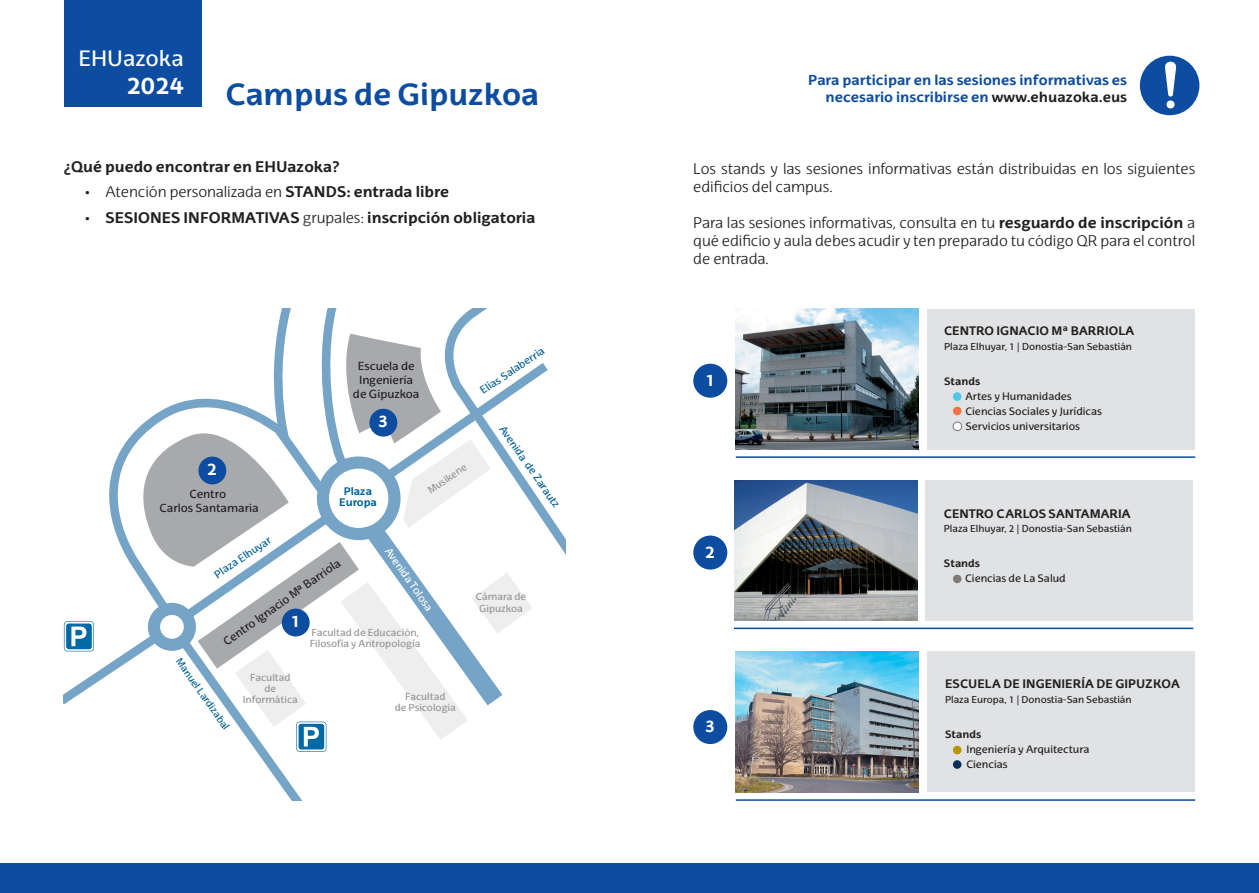
<style>
.page{position:relative;width:1259px;height:893px;background:#fff}
.page>*{position:absolute;margin:0;border:0;box-sizing:border-box;transform-origin:0 0}
.t1{font:700 30px "EHU Sans";color:#0d4da1}
.t2{font:700 23.55px "EHU Sans";color:#fff}
.t3{font:21.6px "EHU Sans";color:#fff}
.t4{font:700 16.5px "EHU Sans";color:#fff}
.t5{font:300 15px/18px "EHU Sans";color:#231f20}
.t6{font:700 15px "EHU Sans";color:#231f20}
.t7{font:700 13.95px/16.8px "EHU Sans";color:#0d4da1;text-align:right}
.t8{font:700 12px "EHU Sans";color:#231f20}
.t9{font:11.4px/14px "EHU Sans";color:#231f20;text-align:center}
.t10{font:700 10.65px/10.6px "EHU Sans";color:#006198;text-align:center}
.t11{font:10.5px "EHU Sans";color:#231f20}
.t12{font:10.5px "EHU Sans";color:#006198}
.t13{font:700 10.5px "EHU Sans";color:#231f20}
.t14{font:10.5px "EHU Sans";color:#fff}
.t15{font:9.9px/10.6px "EHU Sans";color:#939598;text-align:center}
.t16{font:9.9px "EHU Sans";color:#006198}
.t17{font:9.75px "EHU Sans";color:#231f20}
.s1{font-weight:700}
.s2{font-weight:300}
.s3{color:#231f20}
</style>
<div class="page">
<div style="left:0;top:863px;width:1259px;height:30px;background:#0d4da1"></div>
<div style="left:64px;top:0;width:137px;height:106px;background:#0d4da1"></div>
<div style="left:927px;top:652px;width:268px;height:140px;background:#e1e2e4"></div>
<div style="left:927px;top:309px;width:268px;height:140px;background:#e1e2e4"></div>
<div style="left:925px;top:480px;width:268px;height:141px;background:#e1e2e4"></div>
<hr style="left:736px;top:456px;width:459px;height:2px;background:#0d4da1">
<hr style="left:736px;top:799px;width:459px;height:2px;background:#0d4da1">
<hr style="left:734px;top:628px;width:459px;height:1px;background:#0d4da1">
<img style="left:736px;top:309px;width:182px;height:140px">
<img style="left:736px;top:652px;width:182px;height:140px">
<img style="left:735px;top:480px;width:183px;height:140px">
<svg style="left:64px;top:309px;width:502px;height:491px"></svg>
<div style="left:693px;top:364px;width:34px;height:34px;background:#0d4da1;border-radius:50%"></div>
<div style="left:693px;top:710px;width:34px;height:34px;background:#0d4da1;border-radius:50%"></div>
<div style="left:693px;top:536px;width:34px;height:34px;background:#0d4da1;border-radius:50%"></div>
<div style="left:369px;top:409px;width:28px;height:28px;background:#0d4da1;border-radius:50%"></div>
<div style="left:282px;top:609px;width:28px;height:27px;background:#0d4da1;border-radius:50%"></div>
<div style="left:198px;top:457px;width:28px;height:27px;background:#0d4da1;border-radius:50%"></div>
<div style="left:1140px;top:56px;width:59px;height:59px;background:#0d4da1;border-radius:50%"></div>
<div style="left:953px;top:392px;width:8px;height:9px;background:#4dc7e2;border-radius:50%"></div>
<div style="left:953px;top:407px;width:8px;height:8px;background:#f37342;border-radius:50%"></div>
<div style="left:953px;top:746px;width:8px;height:8px;background:#ba9305;border-radius:50%"></div>
<div style="left:953px;top:575px;width:8px;height:8px;background:#7f7a78;border-radius:50%"></div>
<div style="left:953px;top:760px;width:8px;height:9px;background:#032e56;border-radius:50%"></div>
<svg style="left:1165px;top:62px;width:11px;height:46px"></svg>
<div style="left:953px;top:422px;width:8px;height:9px;background:#fff;border-radius:50%"></div>
<div style="left:953px;top:422px;width:9px;height:9px;border:1px solid #797779;border-radius:50%"></div>
<h3 class="t3" style="left:78px;top:45px;width:107px">EHUazoka</h3>
<h2 class="t2" style="left:126px;top:71px;width:59px">2024</h2>
<p class="t1" style="left:225px;top:75px;width:315px">Campus de Gipuzkoa</p>
<p class="t6" style="left:64px;top:157px;width:277px">¿Qué puedo encontrar en EHUazoka?</p>
<p class="t5" style="left:85px;top:183px;width:366px">• Atención personalizada en <span class="s1">STANDS: entrada libre</span></p>
<p class="t6" style="left:85px;top:208px;width:452px"><span class="s2">•</span> SESIONES INFORMATIVAS <span class="s2">grupales:</span> inscripción obligatoria</p>
<p class="t4" style="left:207px;top:459px;width:12px">2</p>
<p class="t9" style="left:159px;top:487px;width:101px">Centro<br>Carlos Santamaria</p>
<p class="t9" style="left:353px;top:359px;width:68px">Escuela de<br>Ingeniería de Gipuzkoa</p>
<p class="t4" style="left:378px;top:411px;width:12px">3</p>
<p class="t10" style="left:339px;top:486px;width:39px">Plaza<br>Europa</p>
<p class="t15" style="left:426px;top:486px;width:46px;rotate:-34deg">Musikene</p>
<p class="t12" style="left:478px;top:386px;width:77px;rotate:-34deg">Elias Salaberria</p>
<p class="t12" style="left:507px;top:423px;width:99px;rotate:55deg">Avenida de Zarautz</p>
<p class="t12" style="left:212px;top:570px;width:67px;rotate:-34deg">Plaza Elhuyar</p>
<p class="t14" style="left:393px;top:545px;width:76px;rotate:55deg">Avenida Tolosa</p>
<p class="t9" style="left:220px;top:636px;width:142px;rotate:-35deg">Centro Ignacio Mª B arriola</p>
<p class="t15" style="left:243px;top:672px;width:57px">Facultad<br>de<br>Informática</p>
<p class="t4" style="left:290px;top:611px;width:12px">1</p>
<p class="t15" style="left:310px;top:627px;width:112px;text-align:left">Facultad de Educación,<br>Filosofía y Antropología</p>
<p class="t16" style="left:183px;top:655px;width:87px;rotate:55deg">Manuel Lardizabal</p>
<p class="t15" style="left:395px;top:691px;width:63px">Facultad<br>de Psicología</p>
<p class="t15" style="left:476px;top:590px;width:52px;line-height:11.9px">Cámara de<br>Gipuzkoa</p>
<p class="t7" style="left:808px;top:72px;width:320px">Para participar en las sesiones informativas es necesario inscribirse en <span class="s3">www.ehuazoka.eus</span></p>
<p class="t5" style="left:693px;top:160px;width:503px">Los stands y las sesiones informativas están distribuidas en los siguientes edificios del campus.</p>
<p class="t5" style="left:693px;top:214px;width:503px;text-align:justify">Para las sesiones informativas, consulta en tu <span class="s1">resguardo de inscripción</span> a qué edificio y aula debes acudir y ten preparado tu código QR para el control de entrada.</p>
<p class="t4" style="left:705px;top:370px;width:12px">1</p>
<p class="t4" style="left:705px;top:541px;width:12px">2</p>
<p class="t4" style="left:705px;top:716px;width:12px">3</p>
<p class="t8" style="left:944px;top:323px;width:192px">CENTRO IGNACIO Mª BARRIOLA</p>
<p class="t17" style="left:944px;top:341px;width:189px">Plaza Elhuyar, 1 | Donostia-San Sebastián</p>
<p class="t13" style="left:944px;top:374px;width:38px">Stands</p>
<p class="t11" style="left:965px;top:390px;width:108px">Artes y Humanidades</p>
<p class="t11" style="left:965px;top:405px;width:138px">Ciencias Sociales y Jurídicas</p>
<p class="t11" style="left:965px;top:420px;width:116px">Servicios universitarios</p>
<p class="t8" style="left:944px;top:506px;width:188px">CENTRO CARLOS SANTAMARIA</p>
<p class="t17" style="left:944px;top:523px;width:189px">Plaza Elhuyar, 2 | Donostia-San Sebastián</p>
<p class="t13" style="left:944px;top:557px;width:38px">Stands</p>
<p class="t11" style="left:965px;top:572px;width:102px">Ciencias de La Salud</p>
<p class="t8" style="left:945px;top:677px;width:236px">ESCUELA DE INGENIERÍA DE GIPUZKOA</p>
<p class="t17" style="left:945px;top:694px;width:188px">Plaza Europa, 1 | Donostia-San Sebastián</p>
<p class="t13" style="left:945px;top:727px;width:38px">Stands</p>
<p class="t11" style="left:966px;top:743px;width:124px">Ingeniería y Arquitectura</p>
<p class="t11" style="left:966px;top:758px;width:43px">Ciencias</p>
</div>
